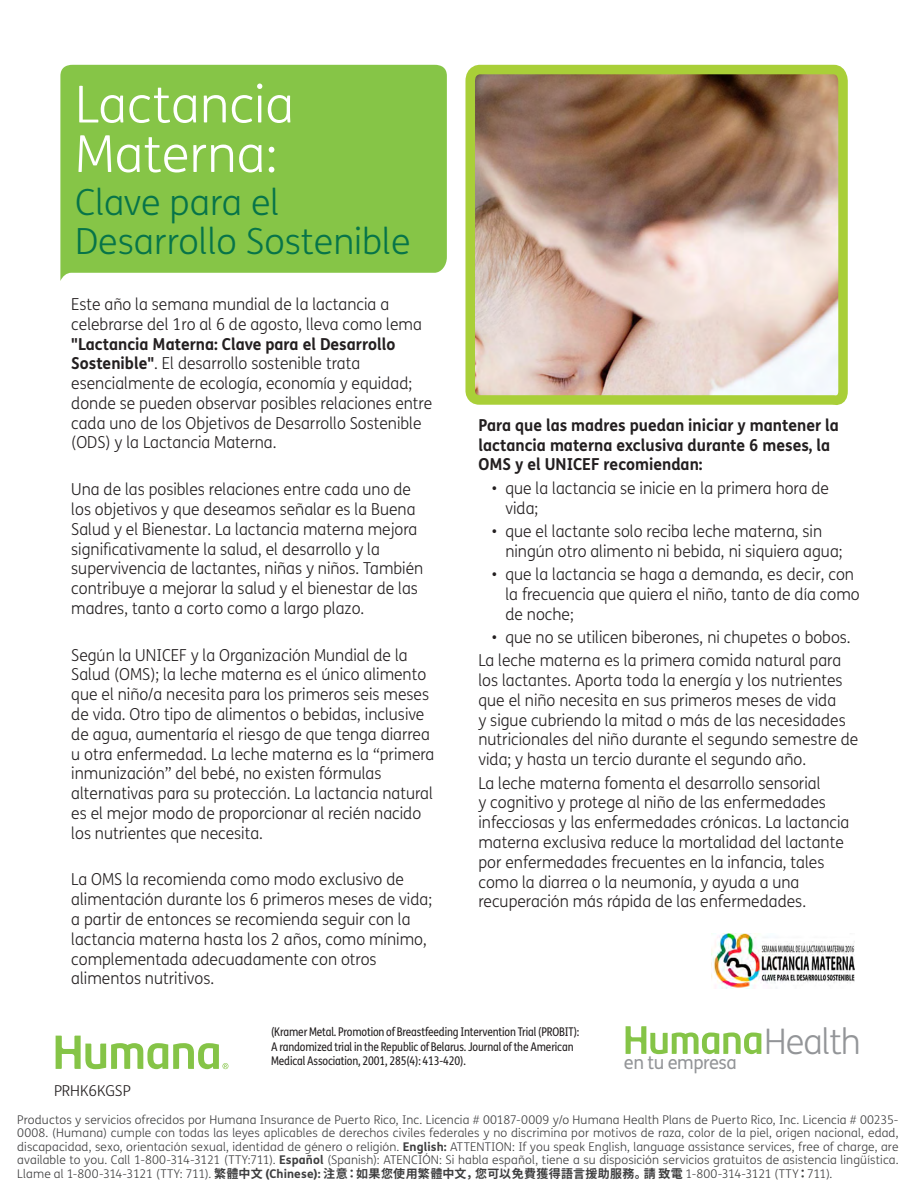
<style>
.page{position:relative;width:918px;height:1188px;background:#fff}
.page>*{position:absolute;margin:0;border:0;box-sizing:border-box;transform-origin:0 0}
.t1{font:300 51px/49.5px "FS Humana";color:#fff}
.t2{font:300 36px/39px "FS Humana";color:#077449}
.t3{font:300 35.25px "FS Humana";letter-spacing:-.03em;color:#939598}
.t4{font:18.75px "FS Humana";letter-spacing:-.03em;color:#939598}
.t5{font:300 16.5px/19.8px "FS Humana";color:#231f20;scale:.95 1}
.t6{font:700 16.5px/19.8px "FS Humana";color:#231f20;scale:.95 1}
.t7{font:300 15px "FS Humana";color:#231f20}
.t8{font:300 12px/13.5px "FS Humana";letter-spacing:.01em;color:#3e3e3f;text-align:justify}
.t9{font:12px/14.4px "FS Humana Condensed";letter-spacing:-.01em;color:#231f20;scale:.95 1}
.s1{font-weight:700}
.s2{font-family:"Noto Sans CJ Kkr";font-weight:700}
</style>
<div class="page">
<div style="left:60px;top:65px;width:387px;height:216px;background:#86c547"></div>
<svg style="left:56px;top:1036px;width:172px;height:33px"></svg>
<svg style="left:626px;top:1026px;width:135px;height:28px"></svg>
<svg style="left:465px;top:64px;width:383px;height:341px;background:#bca78a"></svg>
<img style="left:712px;top:933px;width:142px;height:56px">
<h1 class="t1" style="left:75px;top:78px;width:220px">Lactancia<br>Materna:</h1>
<h2 class="t2" style="left:75px;top:182px;width:337px">Clave para el<br>Desarrollo Sostenible</h2>
<p class="t5" style="left:71px;top:294px;width:371px">Este año la semana mundial de la lactancia a celebrarse del 1ro al 6 de agosto, lleva como lema</p>
<p class="t5" style="left:71px;top:333px;width:381px"><span class="s1">"Lactancia Materna: Clave para el Desarrollo Sostenible"</span>. El desarrollo sostenible trata esencialmente de ecología, economía y equidad; donde se pueden observar posibles relaciones entre cada uno de los Objetivos de Desarrollo Sostenible (ODS) y la Lactancia Materna.</p>
<p class="t5" style="left:71px;top:479px;width:372px">Una de las posibles relaciones entre cada uno de los objetivos y que deseamos señalar es la Buena Salud y el Bienestar. La lactancia materna mejora significativamente la salud, el desarrollo y la supervivencia de lactantes, niñas y niños. También contribuye a mejorar la salud y el bienestar de las madres, tanto a corto como a largo plazo.</p>
<p class="t5" style="left:71px;top:644px;width:384px">Según la UNICEF y la Organización Mundial de la Salud (OMS); la leche materna es el único alimento que el niño/a necesita para los primeros seis meses de vida. Otro tipo de alimentos o bebidas, inclusive de agua, aumentaría el riesgo de que tenga diarrea u otra enfermedad. La leche materna es la “primera inmunización” del bebé, no existen fórmulas alternativas para su protección. La lactancia natural es el mejor modo de proporcionar al recién nacido los nutrientes que necesita.</p>
<p class="t5" style="left:71px;top:869px;width:381px">La OMS la recomienda como modo exclusivo de alimentación durante los 6 primeros meses de vida; a partir de entonces se recomienda seguir con la lactancia materna hasta los 2 años, como mínimo, complementada adecuadamente con otros alimentos nutritivos.</p>
<p class="t6" style="left:478px;top:414px;width:381px">Para que las madres puedan iniciar y mantener la lactancia materna exclusiva durante 6 meses, la<br>OMS y el UNICEF recomiendan:</p>
<p class="t5" style="left:505px;top:478px;width:342px;text-indent:-13px">• que la lactancia se inicie en la primera hora de vida;</p>
<p class="t5" style="left:505px;top:521px;width:356px;text-indent:-13px">• que el lactante solo reciba leche materna, sin ningún otro alimento ni bebida, ni siquiera agua;</p>
<p class="t5" style="left:505px;top:564px;width:374px;text-indent:-13px">• que la lactancia se haga a demanda, es decir, con la frecuencia que quiera el niño, tanto de día como de noche;</p>
<p class="t5" style="left:478px;top:625px;width:393px;line-height:23.2px;text-indent:13px">• que no se utilicen biberones, ni chupetes o bobos.<br>La leche materna es la primera comida natural para</p>
<p class="t5" style="left:478px;top:670px;width:401px">los lactantes. Aporta toda la energía y los nutrientes que el niño necesita en sus primeros meses de vida<br>y sigue cubriendo la mitad o más de las necesidades nutricionales del niño durante el segundo semestre de vida; y hasta un tercio durante el segundo año.</p>
<p class="t5" style="left:478px;top:772px;width:392px">La leche materna fomenta el desarrollo sensorial<br>y cognitivo y protege al niño de las enfermedades infecciosas y las enfermedades crónicas. La lactancia materna exclusiva reduce la mortalidad del lactante por enfermedades frecuentes en la infancia, tales como la diarrea o la neumonía, y ayuda a una recuperación más rápida de las enfermedades.</p>
<p class="t7" style="left:54px;top:1080px;width:78px">PRHK6KGSP</p>
<p class="t9" style="left:271px;top:1025px;width:326px">(Kramer Metal. Promotion of Breastfeeding Intervention Trial (PROBIT):<br>A randomized trial in the Republic of Belarus. Journal of the American<br>Medical Association, 2001, 285(4): 413-420).</p>
<p class="t4" style="left:624px;top:1050px;width:114px">en tu empresa</p>
<h3 class="t3" style="left:764px;top:1017px;width:98px">Health</h3>
<p class="t8" style="left:17px;top:1112px;width:883px">Productos y servicios ofrecidos por Humana Insurance de Puerto Rico, Inc. Licencia # 00187-0009 y/o Humana Health Plans de Puerto Rico, Inc. Licencia # 00235- 0008. (Humana) cumple con todas las leyes aplicables de derechos civiles federales y no discrimina por motivos de raza, color de la piel, origen nacional, edad, discapacidad, sexo, orientación sexual, identidad de género o religión. <span class="s1">English:</span> ATTENTION: If you speak English, language assistance services, free of charge, are available to you. Call 1-800-314-3121 (TTY:711). <span class="s1">Español</span> (Spanish): ATENCIÓN: Si habla español, tiene a su disposición servicios gratuitos de asistencia lingüística.<br>Llame al 1-800-314-3121 (TTY: 711). <span class="s2">繁體中文</span> <span class="s1">(Chinese):</span> <span class="s2">注意：如果您使用繁體中文，您可以免費獲得語言援助服務。請致電</span> 1-800-314-3121 (TTY<span class="s2">：</span>711).</p>
</div>
